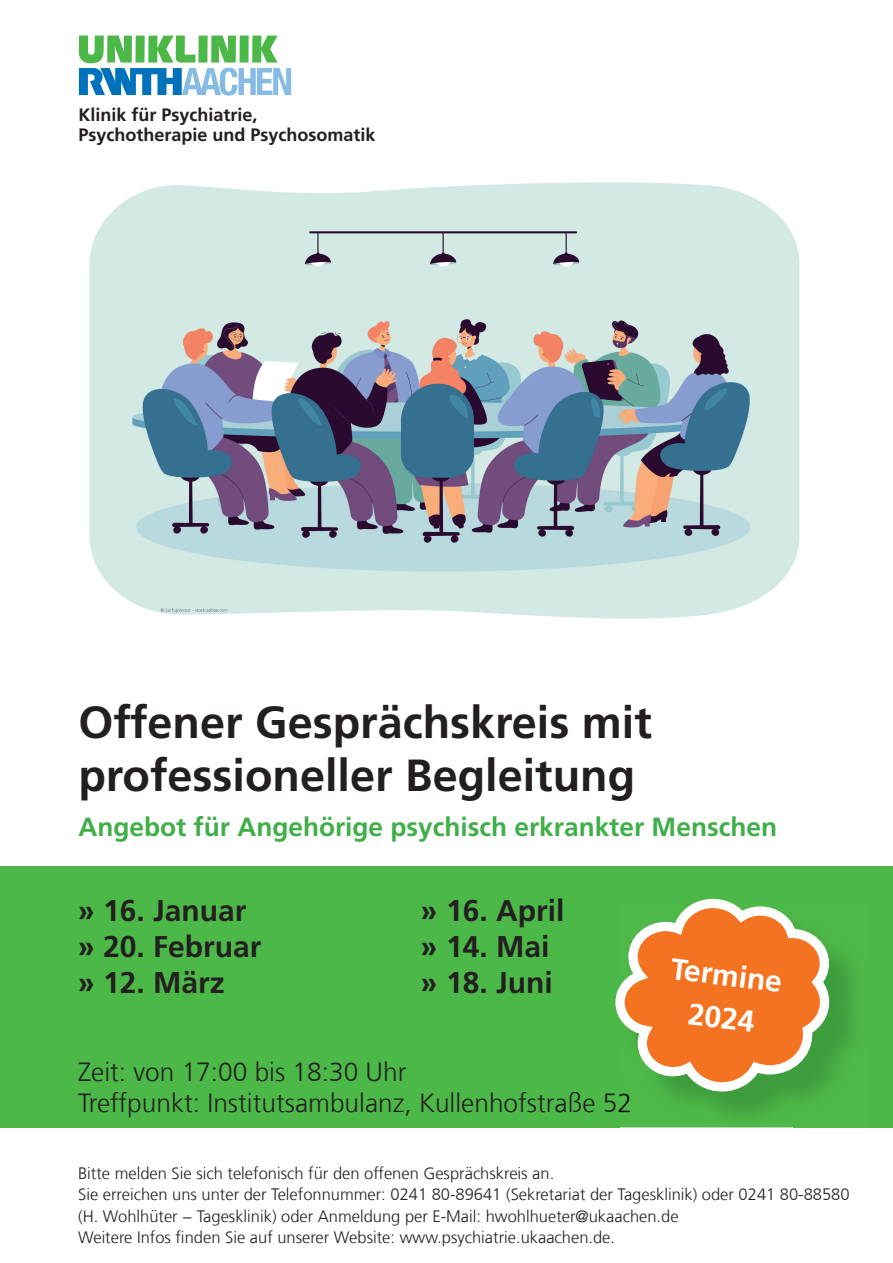
<style>
.page{position:relative;width:893px;height:1263px;background:#fff}
.page>*{position:absolute;margin:0;border:0;box-sizing:border-box;transform-origin:0 0}
.t1{font:700 45px/53.9px "Frutiger LT Com";color:#231f20}
.t2{font:700 30px/36px "Frutiger LT Com";color:#231f20}
.t3{font:700 30px/42.5px "Frutiger LT Com";color:#fff;text-align:center}
.t4{font:300 26.25px/31.5px "Frutiger LT Com";color:#231f20}
.t5{font:700 26.25px "Frutiger LT Com";color:#40ae49}
.t6{font:700 18px/19.5px "Frutiger LT Com";color:#231f20}
.t7{font:300 16.5px/21.6px "Frutiger LT Com";color:#231f20}
</style>
<div class="page">
<div style="left:0;top:866px;width:893px;height:261px;background:#4cb848"></div>
<img style="left:89px;top:182px;width:522px;height:437px">
<svg style="left:79px;top:36px;width:212px;height:59px"></svg>
<img style="left:834px;top:953px;width:34px;height:175px">
<svg style="left:611px;top:182px;width:223px;height:946px"></svg>
<img style="left:161px;top:608px;width:66px;height:5px">
<p class="t6" style="left:78px;top:105px;width:299px">Klinik für Psychiatrie,<br>Psychotherapie und Psychosomatik</p>
<h1 class="t1" style="left:78px;top:695px;width:575px">Offener Gesprächskreis mit professioneller Begleitung</h1>
<h3 class="t5" style="left:78px;top:812px;width:700px">Angebot für Angehörige psychisch erkrankter Menschen</h3>
<h2 class="t2" style="left:78px;top:892px;width:185px">» 16. Januar » 20. Februar » 12. März</h2>
<h2 class="t2" style="left:421px;top:892px;width:145px">» 16. April » 14. Mai » 18. Juni</h2>
<h3 class="t4" style="left:78px;top:1056px;width:555px">Zeit: von 17:00 bis 18:30 Uhr<br>Treffpunkt: Institutsambulanz, Kullenhofstraße 52</h3>
<h2 class="t3" style="left:674px;top:947px;width:113px;rotate:7deg">Termine<br>2024</h2>
<p class="t7" style="left:78px;top:1162px;width:773px">Bitte melden Sie sich telefonisch für den offenen Gesprächskreis an.<br>Sie erreichen uns unter der Telefonnummer: 0241 80-89641 (Sekretariat der Tagesklinik) oder 0241 80-88580 (H. Wohlhüter − Tagesklinik) oder Anmeldung per E-Mail: hwohlhueter@ukaachen.de<br>Weitere Infos finden Sie auf unserer Website: www.psychiatrie.ukaachen.de.</p>
</div>
